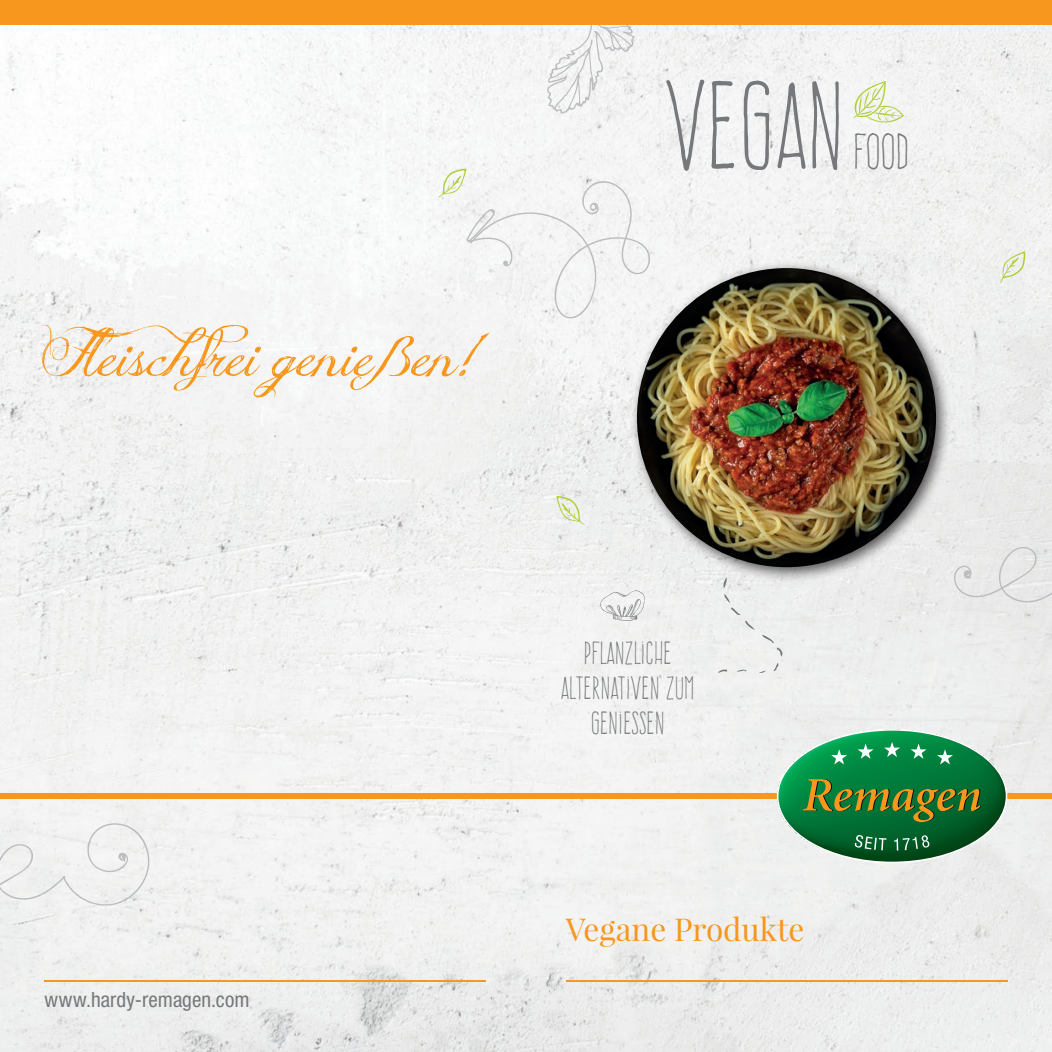
<style>
.page{position:relative;width:1052px;height:1052px;background:#fff}
.page>*{position:absolute;margin:0;border:0;box-sizing:border-box;transform-origin:0 0}
.t1{font:109.02px "Frente H1";color:#76787b}
.t2{font:57.75px "Jellyka Delicious Cake";color:#f7971d}
.t3{font:44.27px "Frente H1";color:#76787b}
.t4{font:31.5px "Playfair Display";color:#f7971d}
.t5{font:28px/35px "Frente H1";color:#76787b;text-align:center}
.t6{font:condensed 21px "Helvetica Neue LT Std";letter-spacing:.005em;color:#76787b}
</style>
<div class="page">
<img style="left:0;top:24px;width:1052px;height:1028px">
<div style="left:0;top:793px;width:1052px;height:6px;background:#f7971d"></div>
<svg style="left:777px;top:729px;width:230px;height:134px;background:#4d9564"></svg>
<hr style="left:566px;top:980px;width:441px;height:1px;background:#f7971d">
<svg style="left:600px;top:589px;width:45px;height:32px"></svg>
<svg style="left:852px;top:81px;width:52px;height:44px"></svg>
<div style="left:629px;top:260px;width:323px;height:324px;background:#231f20;opacity:.75"></div>
<img style="left:637px;top:268px;width:299px;height:299px;border-radius:149px">
<svg style="left:547px;top:24px;width:87px;height:90px"></svg>
<svg style="left:1000px;top:251px;width:25px;height:32px"></svg>
<svg style="left:951px;top:523px;width:101px;height:93px;background:#e6e6e6"></svg>
<svg style="left:758px;top:670px;width:8px;height:3px"></svg>
<svg style="left:736px;top:668px;width:10px;height:4px"></svg>
<svg style="left:722px;top:577px;width:5px;height:11px"></svg>
<svg style="left:723px;top:594px;width:31px;height:36px"></svg>
<svg style="left:718px;top:669px;width:9px;height:4px"></svg>
<svg style="left:762px;top:635px;width:22px;height:21px"></svg>
<svg style="left:773px;top:663px;width:6px;height:8px"></svg>
<svg style="left:556px;top:496px;width:28px;height:29px"></svg>
<svg style="left:0;top:820px;width:151px;height:93px"></svg>
<hr style="left:45px;top:980px;width:441px;height:1px;background:#f7971d">
<svg style="left:438px;top:168px;width:213px;height:152px"></svg>
<div style="left:0;top:0;width:1052px;height:24px;background:#f7971d"></div>
<h2 class="t2" style="left:46px;top:318px;width:433px">Fleischfrei genießen!</h2>
<h1 class="t1" style="left:664px;top:65px;width:180px">VEGAN</h1>
<h3 class="t3" style="left:853px;top:126px;width:57px">FOOD</h3>
<p class="t6" style="left:45px;top:987px;width:206px">www.hardy-remagen.com</p>
<p class="t5" style="left:560px;top:635px;width:135px">PFLANZLICHE<br>ALTERNATIVEN ZUM<br>GENIESSEN</p>
<p class="t4" style="left:566px;top:910px;width:240px">Vegane Produkte</p>
</div>
